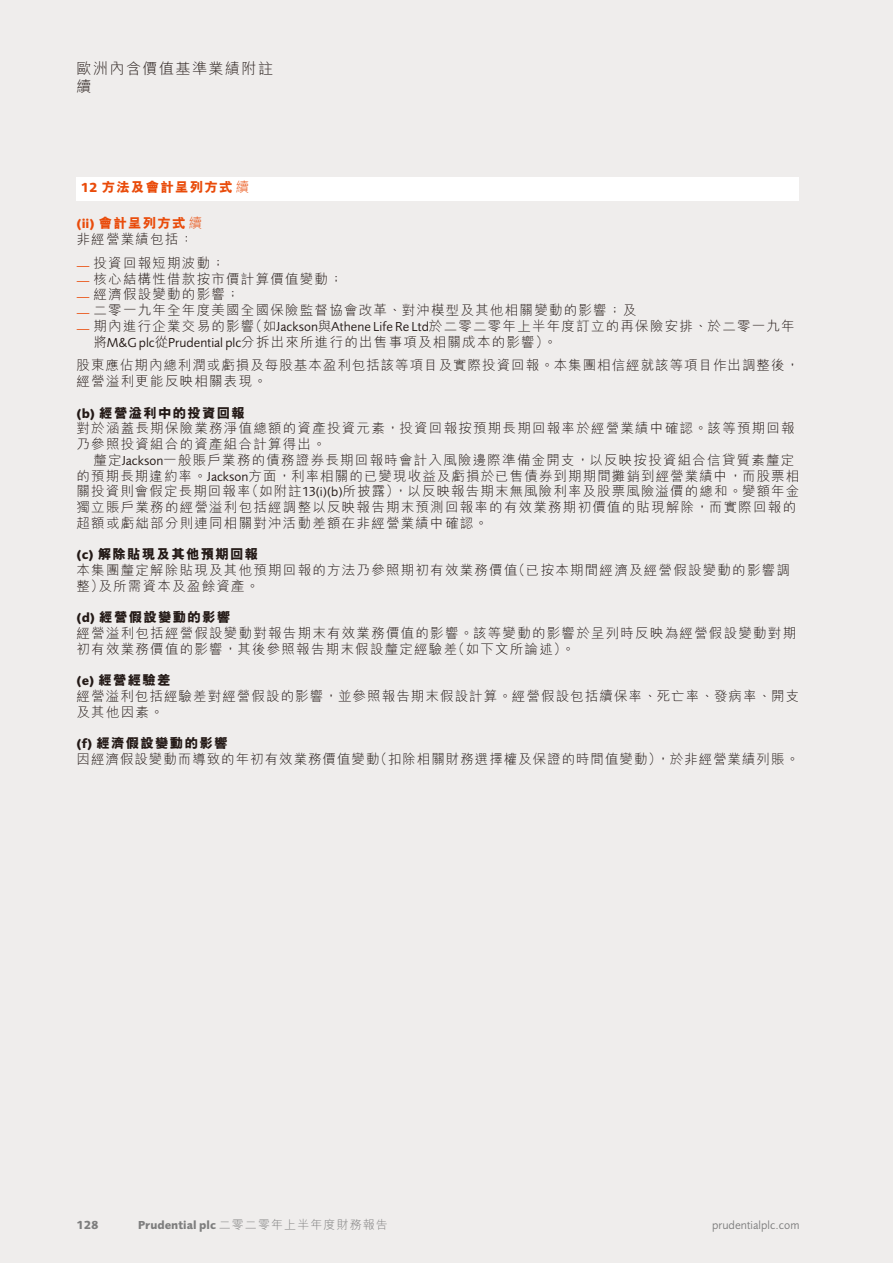
<style>
.page{position:relative;width:893px;height:1263px;background:#efedec}
.page>*{position:absolute;margin:0;border:0;box-sizing:border-box;transform-origin:0 0}
.t1{font:300 15px/18px "M Hei HK";letter-spacing:.1em;color:#231916}
.t2{font:300 13.5px/15.8px "M Hei HK";letter-spacing:.09em;color:#231916}
.t3{font:300 13.5px/15.8px "M Hei HK";letter-spacing:.07em;color:#231916}
.t4{font:800 13.5px "M Hei HK";letter-spacing:.09em;color:#e94b0a}
.t5{font:700 12px "Pru Sans OT2";color:#7e7e7e}
.t6{font:12px "Pru Sans OT2";color:#7e7e7e}
.s1{font-family:"Pru Sans OT2";font-weight:700}
.s2{font-weight:300}
.s3{font-family:"Pru Sans OT2";font-weight:700;color:#e94b0a}
.s4{font-weight:800;color:#e94b0a}
.s5{color:#e94b0a}
.s6{font-family:"Pru Sans OT2";font-weight:400;color:#e94b0a}
.s7{font-family:"Pru Sans OT2";font-weight:400}
.s8{font-weight:800}
.s9{font-family:"M Hei HK";font-weight:300}
</style>
<div class="page">
<div style="left:77px;top:177px;width:722px;height:23px;background:#fff"></div>
<p class="t1" style="left:77px;top:59px;width:198px">歐洲內含價值基準業績附註續</p>
<p class="t4" style="left:81px;top:178px;width:170px"><span class="s1">12</span> 方法及會計呈列方式<span class="s2">續</span></p>
<p class="t2" style="left:77px;top:215px;width:127px"><span class="s3">(ii)</span> <span class="s4">會計呈列方式</span><span class="s5">續</span>非經營業績包括：</p>
<p class="t2" style="left:77px;top:254px;width:150px"><span class="s6">—</span> 投資回報短期波動；</p>
<p class="t2" style="left:77px;top:270px;width:268px"><span class="s6">—</span> 核心結構性借款按市價計算價值變動；</p>
<p class="t2" style="left:77px;top:286px;width:165px"><span class="s6">—</span> 經濟假設變動的影響；</p>
<p class="t2" style="left:77px;top:302px;width:561px"><span class="s6">—</span> 二零一九年全年度美國全國保險監督協會改革、對沖模型及其他相關變動的影響；及</p>
<p class="t2" style="left:94px;top:317px;width:703px;text-indent:-17px"><span class="s6">—</span> 期內進行企業交易的影響（如<span class="s7">Jackson</span>與<span class="s7">Athene Life Re Ltd</span>於二零二零年上半年度訂立的再保險安排、於二零一九年將<span class="s7">M&amp;G plc</span>從<span class="s7">Prudential plc</span>分拆出來所進行的出售事項及相關成本的影響）。</p>
<p class="t2" style="left:77px;top:357px;width:724px">股東應佔期內總利潤或虧損及每股基本盈利包括該等項目及實際投資回報。本集團相信經就該等項目作出調整後，經營溢利更能反映相關表現。</p>
<p class="t2" style="left:77px;top:404px;width:720px"><span class="s1">(b)</span> <span class="s8">經營溢利中的投資回報<br></span>對於涵蓋長期保險業務淨值總額的資產投資元素，投資回報按預期長期回報率於經營業績中確認。該等預期回報乃參照投資組合的資產組合計算得出。</p>
<p class="t2" style="left:77px;top:451px;width:724px;text-indent:17px">釐定<span class="s7">Jackson</span>一般賬戶業務的債務證券長期回報時會計入風險邊際準備金開支，以反映按投資組合信貸質素釐定的預期長期違約率。<span class="s7">Jackson</span>方面，利率相關的已變現收益及虧損於已售債券到期期間攤銷到經營業績中，而股票相關投資則會假定長期回報率（如附註<span class="s7">13(i)(b)</span>所披露），以反映報告期末無風險利率及股票風險溢價的總和。變額年金獨立賬戶業務的經營溢利包括經調整以反映報告期末預測回報率的有效業務期初價值的貼現解除，而實際回報的超額或虧絀部分則連同相關對沖活動差額在非經營業績中確認。</p>
<p class="t2" style="left:77px;top:546px;width:715px"><span class="s1">(c)</span> <span class="s8">解除貼現及其他預期回報<br></span>本集團釐定解除貼現及其他預期回報的方法乃參照期初有效業務價值（已按本期間經濟及經營假設變動的影響調整）及所需資本及盈餘資產。</p>
<p class="t2" style="left:77px;top:609px;width:721px"><span class="s1">(d)</span> <span class="s8">經營假設變動的影響<br></span>經營溢利包括經營假設變動對報告期末有效業務價值的影響。該等變動的影響於呈列時反映為經營假設變動對期初有效業務價值的影響，其後參照報告期末假設釐定經驗差（如下文所論述）。</p>
<p class="t2" style="left:77px;top:672px;width:724px"><span class="s1">(e)</span> <span class="s8">經營經驗差<br></span>經營溢利包括經驗差對經營假設的影響，並參照報告期末假設計算。經營假設包括續保率、死亡率、發病率、開支及其他因素。</p>
<p class="t3" style="left:77px;top:735px;width:724px"><span class="s1">(f)</span> <span class="s8">經濟假設變動的影響<br></span>因經濟假設變動而導致的年初有效業務價值變動（扣除相關財務選擇權及保證的時間值變動），於非經營業績列賬。</p>
<p class="t5" style="left:77px;top:1218px;width:24px">128</p>
<p class="t5" style="left:138px;top:1218px;width:251px">Prudential plc <span class="s9">二零二零年上半年度財務報告</span></p>
<p class="t6" style="left:712px;top:1218px;width:89px">prudentialplc.com</p>
</div>
